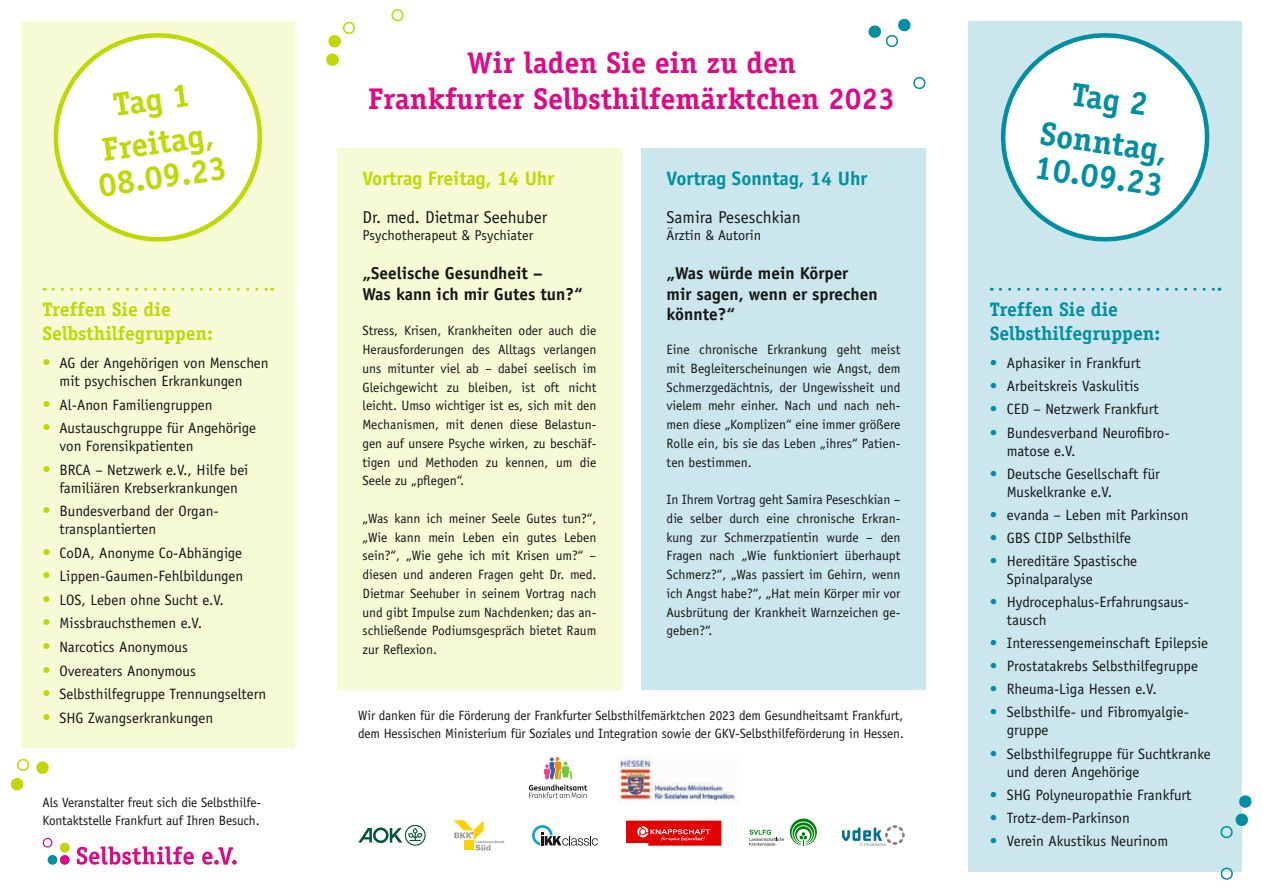
<style>
.page{position:relative;width:1263px;height:893px;background:#fff}
.page>*{position:absolute;margin:0;border:0;box-sizing:border-box;transform-origin:0 0}
.t1{font:700 33px/43px "Officina Serif Std";color:#008fa1;text-align:center}
.t2{font:700 33px/43px "Officina Serif Std";color:#bed800;text-align:center}
.t3{font:700 30px/36px "Officina Serif Std";color:#e10886;text-align:center}
.t4{font:700 19.5px/23.4px "Officina Serif Std";color:#bed800}
.t5{font:700 19.5px/23.4px "Officina Serif Std";color:#008fa1}
.t6{font:700 19.5px "Officina Sans Std";color:#bed800}
.t7{font:700 19.5px "Officina Sans Std";color:#008fa1}
.t8{font:700 17.25px/20.7px "Officina Sans Std";color:#151616}
.t9{font:17.25px "Officina Sans Std";color:#151616}
.t10{font:15px/18px "Officina Sans Std";color:#151616}
.t11{font:14.25px "Officina Sans Std";color:#151616}
.t12{font:13.5px/18.8px "Officina Sans Std";letter-spacing:-.005em;color:#151616;text-align:justify}
.s1{font-size:16.5px;color:#bed800}
.s2{color:#008fa1}
</style>
<div class="page">
<div style="left:641px;top:149px;width:285px;height:541px;background:#cbe6ed"></div>
<div style="left:337px;top:149px;width:285px;height:541px;background:#f6fbd6"></div>
<div style="left:21px;top:21px;width:273px;height:727px;background:#f6fbd6"></div>
<div style="left:968px;top:21px;width:274px;height:851px;background:#cbe6ed"></div>
<svg style="left:326px;top:21px;width:30px;height:45px"></svg>
<svg style="left:391px;top:9px;width:13px;height:13px"></svg>
<svg style="left:868px;top:18px;width:43px;height:30px"></svg>
<svg style="left:913px;top:76px;width:13px;height:14px"></svg>
<svg style="left:1220px;top:795px;width:32px;height:44px"></svg>
<svg style="left:1220px;top:867px;width:13px;height:13px"></svg>
<svg style="left:10px;top:777px;width:14px;height:14px"></svg>
<svg style="left:36px;top:761px;width:13px;height:13px"></svg>
<svg style="left:17px;top:758px;width:13px;height:13px"></svg>
<svg style="left:53px;top:288px;width:220px;height:3px"></svg>
<svg style="left:1000px;top:288px;width:220px;height:3px"></svg>
<svg style="left:1000px;top:33px;width:210px;height:209px"></svg>
<svg style="left:53px;top:33px;width:210px;height:209px"></svg>
<div style="left:60px;top:855px;width:10px;height:10px;background:#e10886;border-radius:50%"></div>
<div style="left:60px;top:843px;width:10px;height:9px;background:#bed800;border-radius:50%"></div>
<div style="left:48px;top:855px;width:9px;height:10px;background:#008fa1;border-radius:50%"></div>
<svg style="left:43px;top:838px;width:9px;height:10px"></svg>
<svg style="left:77px;top:846px;width:117px;height:19px"></svg>
<svg style="left:202px;top:847px;width:35px;height:18px"></svg>
<img style="left:619px;top:757px;width:121px;height:47px">
<svg style="left:529px;top:757px;width:58px;height:41px"></svg>
<svg style="left:842px;top:825px;width:63px;height:21px"></svg>
<svg style="left:532px;top:825px;width:66px;height:21px"></svg>
<svg style="left:454px;top:820px;width:50px;height:30px"></svg>
<svg style="left:790px;top:819px;width:27px;height:27px"></svg>
<svg style="left:749px;top:830px;width:35px;height:16px"></svg>
<svg style="left:358px;top:825px;width:68px;height:21px"></svg>
<svg style="left:626px;top:821px;width:95px;height:25px;background:#e82424"></svg>
<h2 class="t3" style="left:368px;top:44px;width:528px">Wir laden Sie ein zu den<br>Frankfurter Selbsthilfemärktchen 2023</h2>
<h1 class="t2" style="left:93px;top:86px;width:114px;rotate:-8deg">Tag 1<br>Freitag,</h1>
<h1 class="t2" style="left:95px;top:164px;width:131px;rotate:-8deg">08.09.23</h1>
<h3 class="t6" style="left:362px;top:166px;width:193px">Vortrag Freitag, 14 Uhr</h3>
<p class="t9" style="left:362px;top:207px;width:186px">Dr. med. Dietmar Seehuber</p>
<p class="t11" style="left:362px;top:227px;width:172px">Psychotherapeut &amp; Psychiater</p>
<p class="t8" style="left:362px;top:263px;width:222px">„Seelische Gesundheit –<br>Was kann ich mir Gutes tun?“</p>
<p class="t12" style="left:362px;top:321px;width:235px">Stress, Krisen, Krankheiten oder auch die Herausforderungen des Alltags verlangen uns mitunter viel ab – dabei seelisch im Gleichgewicht zu bleiben, ist oft nicht leicht. Umso wichtiger ist es, sich mit den Mechanismen, mit denen diese Belastun&shy;gen auf unsere Psyche wirken, zu beschäf&shy;tigen und Methoden zu kennen, um die Seele zu „pflegen“.</p>
<p class="t12" style="left:362px;top:509px;width:235px">„Was kann ich meiner Seele Gutes tun?“, „Wie kann mein Leben ein gutes Leben sein?“, „Wie gehe ich mit Krisen um?“ – diesen und anderen Fragen geht Dr. med.<br>Dietmar Seehuber in seinem Vortrag nach und gibt Impulse zum Nachdenken; das an&shy;schließende Podiumsgespräch bietet Raum zur Reflexion.</p>
<h3 class="t7" style="left:666px;top:166px;width:202px">Vortrag Sonntag, 14 Uhr</h3>
<p class="t9" style="left:666px;top:207px;width:136px">Samira Peseschkian</p>
<p class="t11" style="left:666px;top:227px;width:96px">Ärztin &amp; Autorin</p>
<p class="t8" style="left:666px;top:263px;width:213px">„Was würde mein Körper<br>mir sagen, wenn er sprechen könnte?“</p>
<p class="t12" style="left:666px;top:340px;width:235px">Eine chronische Erkrankung geht meist mit Begleiterscheinungen wie Angst, dem Schmerzgedächtnis, der Ungewissheit und vielem mehr einher. Nach und nach neh&shy;men diese „Komplizen“ eine immer größere Rolle ein, bis sie das Leben „ihres“ Patien&shy;ten bestimmen.</p>
<p class="t12" style="left:666px;top:490px;width:235px">In Ihrem Vortrag geht Samira Peseschkian – die selber durch eine chronische Erkran&shy;kung zur Schmerzpatientin wurde – den Fragen nach „Wie funktioniert überhaupt Schmerz?“, „Was passiert im Gehirn, wenn ich Angst habe?“, „Hat mein Körper mir vor Ausbrütung der Krankheit Warnzeichen ge&shy;geben?“.</p>
<h3 class="t4" style="left:43px;top:298px;width:172px">Treffen Sie die<br>Selbsthilfegruppen:</h3>
<p class="t10" style="left:43px;top:354px;width:228px;text-align:center"><span class="s1">•</span> AG der Angehörigen von Menschen mit psychischen Erkrankungen</p>
<p class="t10" style="left:43px;top:396px;width:172px"><span class="s1">•</span> Al-Anon Familiengruppen</p>
<p class="t10" style="left:60px;top:419px;width:198px;text-indent:-17px"><span class="s1">•</span> Austauschgruppe für Angehörige von Forensikpatienten</p>
<p class="t10" style="left:43px;top:461px;width:207px;text-align:center"><span class="s1">•</span> BRCA – Netzwerk e.V., Hilfe bei familiären Krebserkrankungen</p>
<p class="t10" style="left:60px;top:502px;width:159px;text-indent:-17px"><span class="s1">•</span> Bundesverband der Organ&shy;transplantierten</p>
<p class="t10" style="left:43px;top:544px;width:201px"><span class="s1">•</span> CoDA, Anonyme Co-Abhängige</p>
<p class="t10" style="left:43px;top:567px;width:202px"><span class="s1">•</span> Lippen-Gaumen-Fehlbildungen</p>
<p class="t10" style="left:43px;top:591px;width:183px"><span class="s1">•</span> LOS, Leben ohne Sucht e.V.</p>
<p class="t10" style="left:43px;top:614px;width:161px"><span class="s1">•</span> Missbrauchsthemen e.V.</p>
<p class="t10" style="left:43px;top:638px;width:147px"><span class="s1">•</span> Narcotics Anonymous</p>
<p class="t10" style="left:43px;top:661px;width:155px"><span class="s1">•</span> Overeaters Anonymous</p>
<p class="t10" style="left:43px;top:685px;width:225px"><span class="s1">•</span> Selbsthilfegruppe Trennungseltern</p>
<p class="t10" style="left:43px;top:708px;width:172px"><span class="s1">•</span> SHG Zwangserkrankungen</p>
<p class="t12" style="left:358px;top:706px;width:547px;line-height:18px">Wir danken für die Förderung der Frankfurter Selbsthilfemärktchen 2023 dem Gesundheitsamt Frankfurt, dem Hessischen Ministerium für Soziales und Integration sowie der GKV-Selbsthilfeförderung in Hessen.</p>
<p class="t12" style="left:43px;top:794px;width:220px;line-height:18px">Als Veranstalter freut sich die Selbsthilfe-<br>Kontaktstelle Frankfurt auf Ihren Besuch.</p>
<h1 class="t1" style="left:1049px;top:69px;width:130px;rotate:8deg">Tag 2<br>Sonntag,</h1>
<h1 class="t1" style="left:1038px;top:145px;width:131px;rotate:8deg">10.09.23</h1>
<h3 class="t5" style="left:990px;top:298px;width:172px">Treffen Sie die<br>Selbsthilfegruppen:</h3>
<p class="t10" style="left:990px;top:354px;width:152px"><span class="s2">•</span> Aphasiker in Frankfurt</p>
<p class="t10" style="left:990px;top:377px;width:151px"><span class="s2">•</span> Arbeitskreis Vaskulitis</p>
<p class="t10" style="left:990px;top:400px;width:170px"><span class="s2">•</span> CED – Netzwerk Frankfurt</p>
<p class="t10" style="left:1007px;top:423px;width:164px;text-indent:-17px"><span class="s2">•</span> Bundesverband Neurofibro&shy;matose e.V.</p>
<p class="t10" style="left:1007px;top:465px;width:155px;text-indent:-17px"><span class="s2">•</span> Deutsche Gesellschaft für<br>Muskelkranke e.V.</p>
<p class="t10" style="left:990px;top:506px;width:200px"><span class="s2">•</span> evanda – Leben mit Parkinson</p>
<p class="t10" style="left:990px;top:529px;width:143px"><span class="s2">•</span> GBS CIDP Selbsthilfe</p>
<p class="t10" style="left:1007px;top:552px;width:132px;text-indent:-17px"><span class="s2">•</span> Hereditäre Spastische<br>Spinalparalyse</p>
<p class="t10" style="left:1007px;top:593px;width:184px;text-indent:-17px"><span class="s2">•</span> Hydrocephalus-Erfahrungsaus&shy;tausch</p>
<p class="t10" style="left:990px;top:634px;width:220px"><span class="s2">•</span> Interessengemeinschaft Epilepsie</p>
<p class="t10" style="left:990px;top:657px;width:210px"><span class="s2">•</span> Prostatakrebs Selbsthilfegruppe</p>
<p class="t10" style="left:990px;top:680px;width:169px"><span class="s2">•</span> Rheuma-Liga Hessen e.V.</p>
<p class="t10" style="left:1007px;top:703px;width:182px;text-indent:-17px"><span class="s2">•</span> Selbsthilfe- und Fibromyalgie&shy;gruppe</p>
<p class="t10" style="left:1007px;top:744px;width:205px;text-indent:-17px"><span class="s2">•</span> Selbsthilfegruppe für Suchtkranke und deren Angehörige</p>
<p class="t10" style="left:990px;top:786px;width:203px"><span class="s2">•</span> SHG Polyneuropathie Frankfurt</p>
<p class="t10" style="left:990px;top:809px;width:142px"><span class="s2">•</span> Trotz-dem-Parkinson</p>
<p class="t10" style="left:990px;top:832px;width:180px"><span class="s2">•</span> Verein Akustikus Neurinom</p>
</div>
